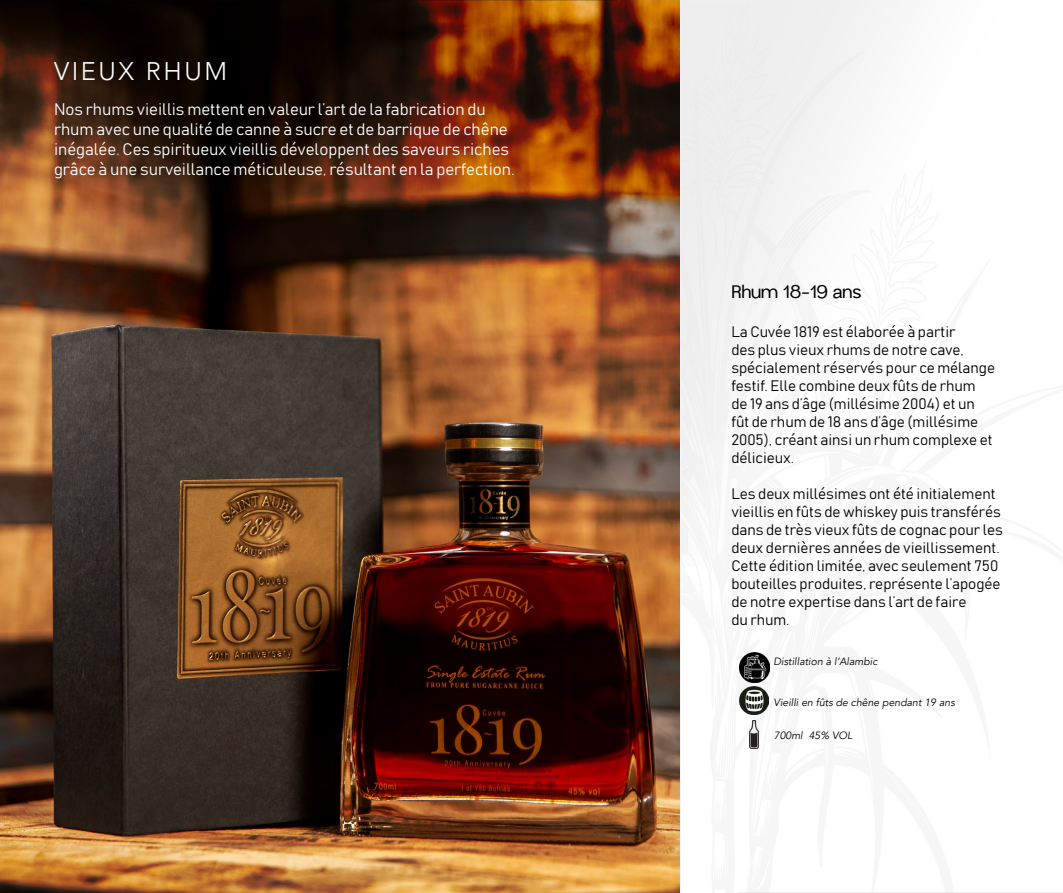
<style>
.page{position:relative;width:1063px;height:893px;background:#fff}
.page>*{position:absolute;margin:0;border:0;box-sizing:border-box;transform-origin:0 0}
.t1{font:300 25.5px "Avenir";letter-spacing:.1em;color:#fff}
.t2{font:18px "Mandau";color:#000}
.t3{font:16.5px/19.8px "Bahnschrift";color:#fff}
.t4{font:15px/18px "Bahnschrift";color:#000}
.t5{font:italic 10.5px "Avenir";color:#000}
</style>
<div class="page">
<img style="left:0;top:0;width:680px;height:893px">
<img style="left:680px;top:0;width:214px;height:892px">
<img style="left:740px;top:652px;width:30px;height:30px">
<img style="left:740px;top:686px;width:28px;height:29px">
<img style="left:750px;top:721px;width:8px;height:27px">
<h1 class="t1" style="left:54px;top:56px;width:175px">VIEUX RHUM</h1>
<p class="t3" style="left:54px;top:99px;width:462px">Nos rhums vieillis mettent en valeur l’art de la fabrication du rhum avec une qualité de canne à sucre et de barrique de chêne inégalée. Ces spiritueux vieillis développent des saveurs riches grâce à une surveillance méticuleuse, résultant en la perfection.</p>
<p class="t2" style="left:731px;top:281px;width:132px">Rhum 18-19 ans</p>
<p class="t4" style="left:731px;top:322px;width:265px">La Cuvée 1819 est élaborée à partir<br>des plus vieux rhums de notre cave, spécialement réservés pour ce mélange festif. Elle combine deux fûts de rhum de 19 ans d’âge (millésime 2004) et un fût de rhum de 18 ans d’âge (millésime 2005), créant ainsi un rhum complexe et délicieux.</p>
<p class="t4" style="left:731px;top:484px;width:273px">Les deux millésimes ont été initialement vieillis en fûts de whiskey puis transférés dans de très vieux fûts de cognac pour les deux dernières années de vieillissement.<br>Cette édition limitée, avec seulement 750 bouteilles produites, représente l’apogée de notre expertise dans l’art de faire<br>du rhum.</p>
<p class="t5" style="left:774px;top:655px;width:105px">Distillation à l’Alambic</p>
<p class="t5" style="left:774px;top:696px;width:183px">Vieilli en fûts de chêne pendant 19 ans</p>
<p class="t5" style="left:774px;top:729px;width:80px">700ml 45% VOL</p>
</div>
